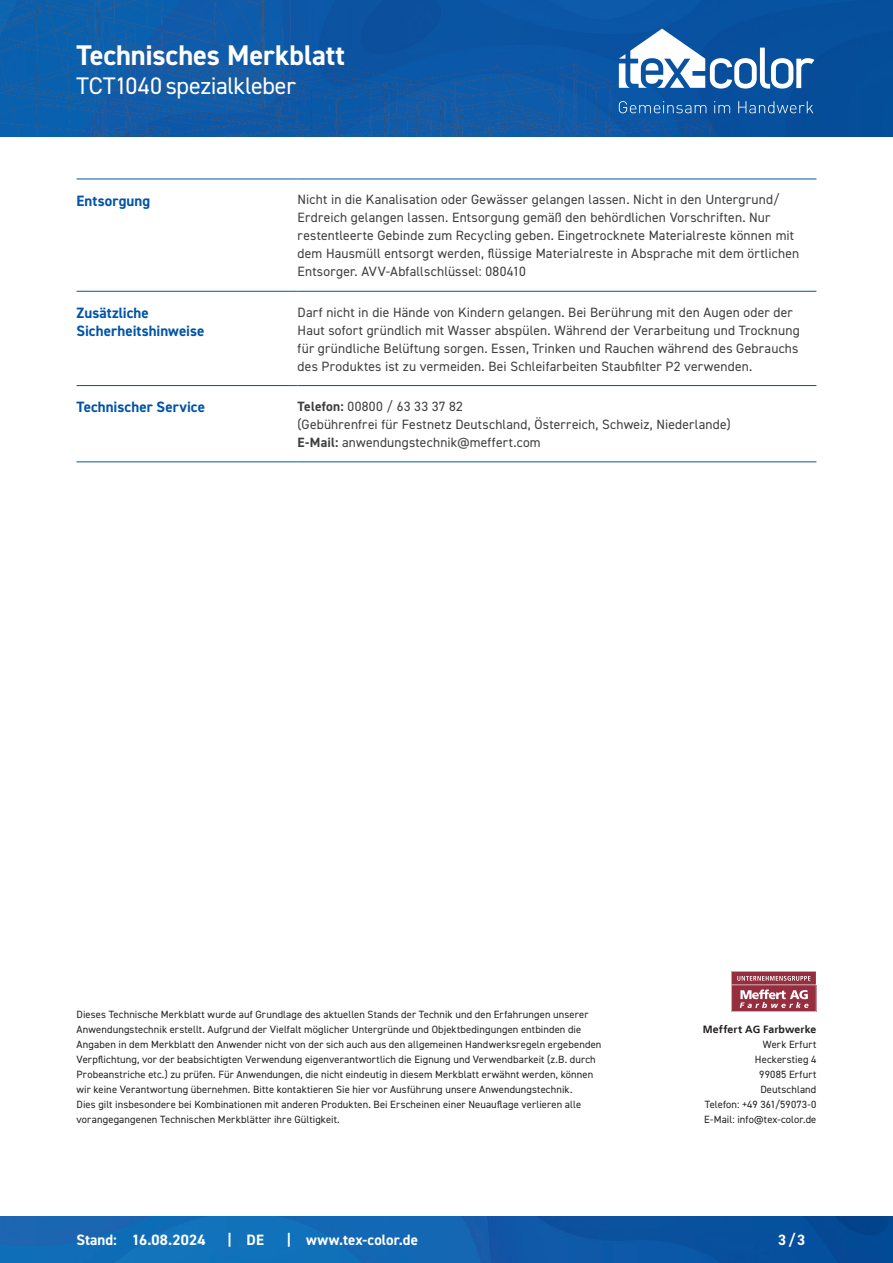
<style>
.page{position:relative;width:893px;height:1263px;background:#fff}
.page>*{position:absolute;margin:0;border:0;box-sizing:border-box;transform-origin:0 0}
.CB_AF_Kopf_TM{font:700 28.5px "DIN2014";letter-spacing:-.005em;color:#fff}
.CB_AF_Kopf_Produktname_klein{font:24px "DIN2014";letter-spacing:-.015em;color:#fff}
.CB_AF_Abschnitt_Ueberschrift{font:700 15px/18px "DIN2014";letter-spacing:.005em;color:#0154a6}
.CB_AF_Fuß_Stand_linksb{font:700 15px "DIN2014";letter-spacing:.005em;color:#fff}
.CB_AF_Text_Standard{font:13.5px/18px "DIN2014";letter-spacing:.015em;color:#3e3e3f}
.CB_AF_Disclaimer{font:10.5px/15px "DIN2014";letter-spacing:.01em;color:#231f20}
.CB_AF_INVKB{font:10.5px/15px "DIN2014";letter-spacing:.015em;color:#231f20;text-align:right}
.s1{font-weight:700}
.s2{font-family:"Frutiger LT";font-weight:700}
</style>
<div class="page">
<img style="left:0;top:1216px;width:893px;height:47px">
<div style="left:0;top:0;width:893px;height:136px;background:#064e99"></div>
<img style="left:0;top:0;width:808px;height:136px">
<hr style="left:77px;top:179px;width:212px;height:1px;background:#0154a6">
<hr style="left:298px;top:179px;width:518px;height:1px;background:#0154a6">
<hr style="left:77px;top:291px;width:212px;height:1px;background:#0154a6">
<hr style="left:298px;top:291px;width:518px;height:1px;background:#0154a6">
<hr style="left:77px;top:385px;width:212px;height:1px;background:#0154a6">
<hr style="left:298px;top:385px;width:518px;height:1px;background:#0154a6">
<hr style="left:77px;top:461px;width:212px;height:1px;background:#0154a6">
<hr style="left:298px;top:461px;width:518px;height:1px;background:#0154a6">
<svg style="left:731px;top:971px;width:85px;height:41px;background:#ac5b69"></svg>
<svg style="left:619px;top:29px;width:195px;height:60px"></svg>
<svg style="left:619px;top:101px;width:194px;height:12px"></svg>
<p class="CB_AF_Kopf_TM" style="left:77px;top:36px;width:270px">Technisches Merkblatt</p>
<p class="CB_AF_Kopf_Produktname_klein" style="left:77px;top:71px;width:221px">TCT1040 spezialkleber</p>
<p class="CB_AF_Abschnitt_Ueberschrift" style="left:77px;top:191px;width:75px">Entsorgung</p>
<p class="CB_AF_Text_Standard" style="left:298px;top:190px;width:503px">Nicht in die Kanalisation oder Gewässer gelangen lassen. Nicht in den Untergrund/ Erdreich gelangen lassen. Entsorgung gemäß den behördlichen Vorschriften. Nur restentleerte Gebinde zum Recycling geben. Eingetrocknete Materialreste können mit dem Hausmüll entsorgt werden, flüssige Materialreste in Absprache mit dem örtlichen Entsorger. AVV-Abfallschlüssel: 080410</p>
<p class="CB_AF_Abschnitt_Ueberschrift" style="left:77px;top:303px;width:129px">Zusätzliche<br>Sicherheitshinweise</p>
<p class="CB_AF_Text_Standard" style="left:298px;top:303px;width:504px">Darf nicht in die Hände von Kindern gelangen. Bei Berührung mit den Augen oder der Haut sofort gründlich mit Wasser abspülen. Während der Verarbeitung und Trocknung für gründliche Belüftung sorgen. Essen, Trinken und Rauchen während des Gebrauchs des Produktes ist zu vermeiden. Bei Schleifarbeiten Staubfilter P2 verwenden.</p>
<p class="CB_AF_Abschnitt_Ueberschrift" style="left:77px;top:398px;width:130px">Technischer Service</p>
<p class="CB_AF_Text_Standard" style="left:298px;top:397px;width:435px"><span class="s1">Telefon:</span> 00800 / 63 33 37 82<br>(Gebührenfrei für Festnetz Deutschland, Österreich, Schweiz, Niederlande)<br><span class="s1">E-Mail:</span> anwendungstechnik@meffert.com</p>
<p class="CB_AF_Disclaimer" style="left:77px;top:1006px;width:526px">Dieses Technische Merkblatt wurde auf Grundlage des aktuellen Stands der Technik und den Erfahrungen unserer Anwendungstechnik erstellt. Aufgrund der Vielfalt möglicher Untergründe und Objektbedingungen entbinden die Angaben in dem Merkblatt den Anwender nicht von der sich auch aus den allgemeinen Handwerksregeln ergebenden Verpflichtung, vor der beabsichtigten Verwendung eigenverantwortlich die Eignung und Verwendbarkeit (z.B. durch Probeanstriche etc.) zu prüfen. Für Anwendungen, die nicht eindeutig in diesem Merkblatt erwähnt werden, können wir keine Verantwortung übernehmen. Bitte kontaktieren Sie hier vor Ausführung unsere Anwendungstechnik.<br>Dies gilt insbesondere bei Kombinationen mit anderen Produkten. Bei Erscheinen einer Neuauflage verlieren alle vorangegangenen Technischen Merkblätter ihre Gültigkeit.</p>
<p class="CB_AF_Fuß_Stand_linksb" style="left:77px;top:1230px;width:42px">Stand:</p>
<p class="CB_AF_Fuß_Stand_linksb" style="left:132px;top:1230px;width:75px">16.08.2024</p>
<p class="CB_AF_Fuß_Stand_linksb" style="left:227px;top:1229px;width:6px">|</p>
<p class="CB_AF_Fuß_Stand_linksb" style="left:247px;top:1230px;width:19px">DE</p>
<p class="CB_AF_Fuß_Stand_linksb" style="left:287px;top:1229px;width:6px">|</p>
<p class="CB_AF_Fuß_Stand_linksb" style="left:306px;top:1230px;width:113px">www.tex-color.de</p>
<p class="CB_AF_INVKB" style="left:703px;top:1021px;width:115px"><span class="s2">Meffert AG Farbwerke<br></span>Werk Erfurt<br>Heckerstieg 4<br>99085 Erfurt<br>Deutschland<br>Telefon: +49 361/59073-0<br>E-Mail: info@tex-color.de</p>
<p class="CB_AF_Fuß_Stand_linksb" style="left:778px;top:1230px;width:29px">3/3</p>
</div>
